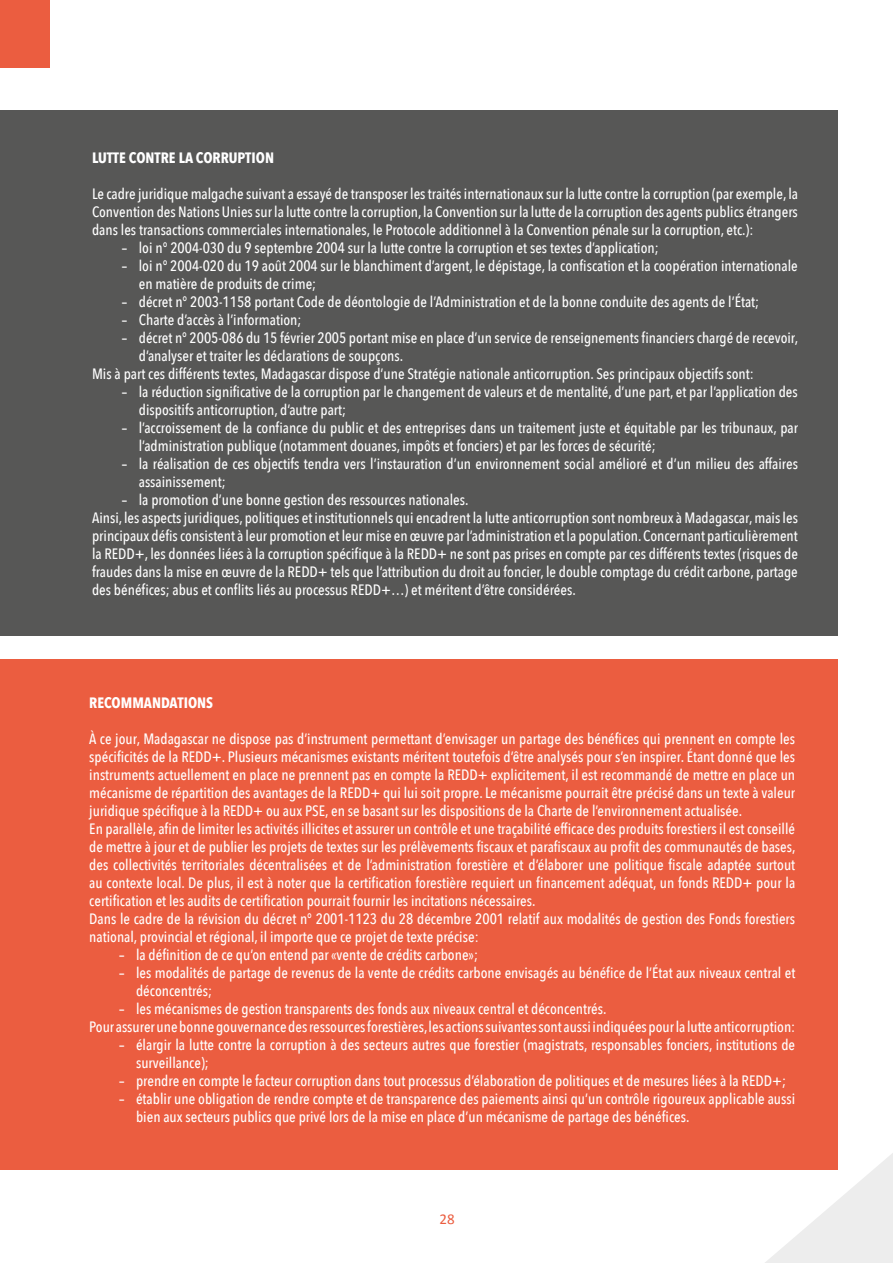
<style>
.page{position:relative;width:893px;height:1263px;background:#fff}
.page>*{position:absolute;margin:0;border:0;box-sizing:border-box;transform-origin:0 0}
.t1{font:500 15px/18px "Avenir Next Condensed";color:#fff}
.t2{font:700 15px "Avenir Next Condensed";color:#fff}
.t3{font:15px "Calibri";color:#eb5d40}
</style>
<div class="page">
<div style="left:0;top:0;width:50px;height:68px;background:#eb5d40"></div>
<svg style="left:764px;top:1152px;width:129px;height:111px"></svg>
<div style="left:0;top:111px;width:837px;height:525px;background:#575756"></div>
<div style="left:0;top:659px;width:837px;height:510px;background:#eb5d40"></div>
<p class="t2" style="left:92px;top:148px;width:183px">LUTTE CONTRE LA CORRUPTION</p>
<p class="t1" style="left:92px;top:184px;width:707px;text-align:justify">Le cadre juridique malgache suivant a essayé de transposer les traités internationaux sur la lutte contre la corruption (par exemple, la Convention des Nations Unies sur la lutte contre la corruption, la Convention sur la lutte de la corruption des agents publics étrangers dans les transactions commerciales internationales, le Protocole additionnel à la Convention pénale sur la corruption, etc.):</p>
<p class="t1" style="left:122px;top:238px;width:538px">– loi n° 2004-030 du 9 septembre 2004 sur la lutte contre la corruption et ses textes d’application;</p>
<p class="t1" style="left:139px;top:256px;width:660px;text-indent:-17px">– loi n° 2004-020 du 19 août 2004 sur le blanchiment d’argent, le dépistage, la confiscation et la coopération internationale en matière de produits de crime;</p>
<p class="t1" style="left:122px;top:292px;width:639px">– décret n° 2003-1158 portant Code de déontologie de l’Administration et de la bonne conduite des agents de l’État;</p>
<p class="t1" style="left:122px;top:310px;width:181px">– Charte d’accès à l’information;</p>
<p class="t1" style="left:122px;top:328px;width:678px">– décret n° 2005-086 du 15 février 2005 portant mise en place d’un service de renseignements financiers chargé de recevoir,</p>
<p class="t1" style="left:139px;top:346px;width:266px">d’analyser et traiter les déclarations de soupçons.</p>
<p class="t1" style="left:92px;top:364px;width:663px">Mis à part ces différents textes, Madagascar dispose d’une Stratégie nationale anticorruption. Ses principaux objectifs sont:</p>
<p class="t1" style="left:139px;top:382px;width:660px;text-indent:-17px">– la réduction significative de la corruption par le changement de valeurs et de mentalité, d’une part, et par l’application des dispositifs anticorruption, d’autre part;</p>
<p class="t1" style="left:139px;top:418px;width:661px;text-indent:-17px">– l’accroissement de la confiance du public et des entreprises dans un traitement juste et équitable par les tribunaux, par l’administration publique (notamment douanes, impôts et fonciers) et par les forces de sécurité;</p>
<p class="t1" style="left:139px;top:454px;width:661px;text-indent:-17px">– la réalisation de ces objectifs tendra vers l’instauration d’un environnement social amélioré et d’un milieu des affaires assainissement;</p>
<p class="t1" style="left:92px;top:490px;width:707px;text-indent:30px">– la promotion d’une bonne gestion des ressources nationales.<br>Ainsi, les aspects juridiques, politiques et institutionnels qui encadrent la lutte anticorruption sont nombreux à Madagascar, mais les principaux défis consistent à leur promotion et leur mise en œuvre par l’administration et la population. Concernant particulièrement la REDD+, les données liées à la corruption spécifique à la REDD+ ne sont pas prises en compte par ces différents textes (risques de fraudes dans la mise en œuvre de la REDD+ tels que l’attribution du droit au foncier, le double comptage du crédit carbone, partage des bénéfices; abus et conflits liés au processus REDD+…) et méritent d’être considérées.</p>
<p class="t2" style="left:89px;top:693px;width:125px">RECOMMANDATIONS</p>
<p class="t1" style="left:89px;top:730px;width:708px">À ce jour, Madagascar ne dispose pas d’instrument permettant d’envisager un partage des bénéfices qui prennent en compte les spécificités de la REDD+. Plusieurs mécanismes existants méritent toutefois d’être analysés pour s’en inspirer. Étant donné que les instruments actuellement en place ne prennent pas en compte la REDD+ explicitement, il est recommandé de mettre en place un mécanisme de répartition des avantages de la REDD+ qui lui soit propre. Le mécanisme pourrait être précisé dans un texte à valeur juridique spécifique à la REDD+ ou aux PSE, en se basant sur les dispositions de la Charte de l’environnement actualisée.<br>En parallèle, afin de limiter les activités illicites et assurer un contrôle et une traçabilité efficace des produits forestiers il est conseillé de mettre à jour et de publier les projets de textes sur les prélèvements fiscaux et parafiscaux au profit des communautés de bases, des collectivités territoriales décentralisées et de l’administration forestière et d’élaborer une politique fiscale adaptée surtout au contexte local. De plus, il est à noter que la certification forestière requiert un financement adéquat, un fonds REDD+ pour la certification et les audits de certification pourrait fournir les incitations nécessaires.<br>Dans le cadre de la révision du décret n° 2001-1123 du 28 décembre 2001 relatif aux modalités de gestion des Fonds forestiers national, provincial et régional, il importe que ce projet de texte précise:</p>
<p class="t1" style="left:119px;top:946px;width:360px">– la définition de ce qu’on entend par «vente de crédits carbone»;</p>
<p class="t1" style="left:136px;top:964px;width:661px;text-indent:-17px">– les modalités de partage de revenus de la vente de crédits carbone envisagés au bénéfice de l’État aux niveaux central et déconcentrés;</p>
<p class="t1" style="left:89px;top:1000px;width:707px;text-indent:30px">– les mécanismes de gestion transparents des fonds aux niveaux central et déconcentrés.<br>Pour assurer une bonne gouvernance des ressources forestières, les actions suivantes sont aussi indiquées pour la lutte anticorruption:</p>
<p class="t1" style="left:136px;top:1036px;width:661px;text-indent:-17px">– élargir la lutte contre la corruption à des secteurs autres que forestier (magistrats, responsables fonciers, institutions de surveillance);</p>
<p class="t1" style="left:119px;top:1072px;width:668px">– prendre en compte le facteur corruption dans tout processus d’élaboration de politiques et de mesures liées à la REDD+;</p>
<p class="t1" style="left:136px;top:1090px;width:661px;text-indent:-17px">– établir une obligation de rendre compte et de transparence des paiements ainsi qu’un contrôle rigoureux applicable aussi bien aux secteurs publics que privé lors de la mise en place d’un mécanisme de partage des bénéfices.</p>
<p class="t3" style="left:439px;top:1210px;width:17px">28</p>
</div>
